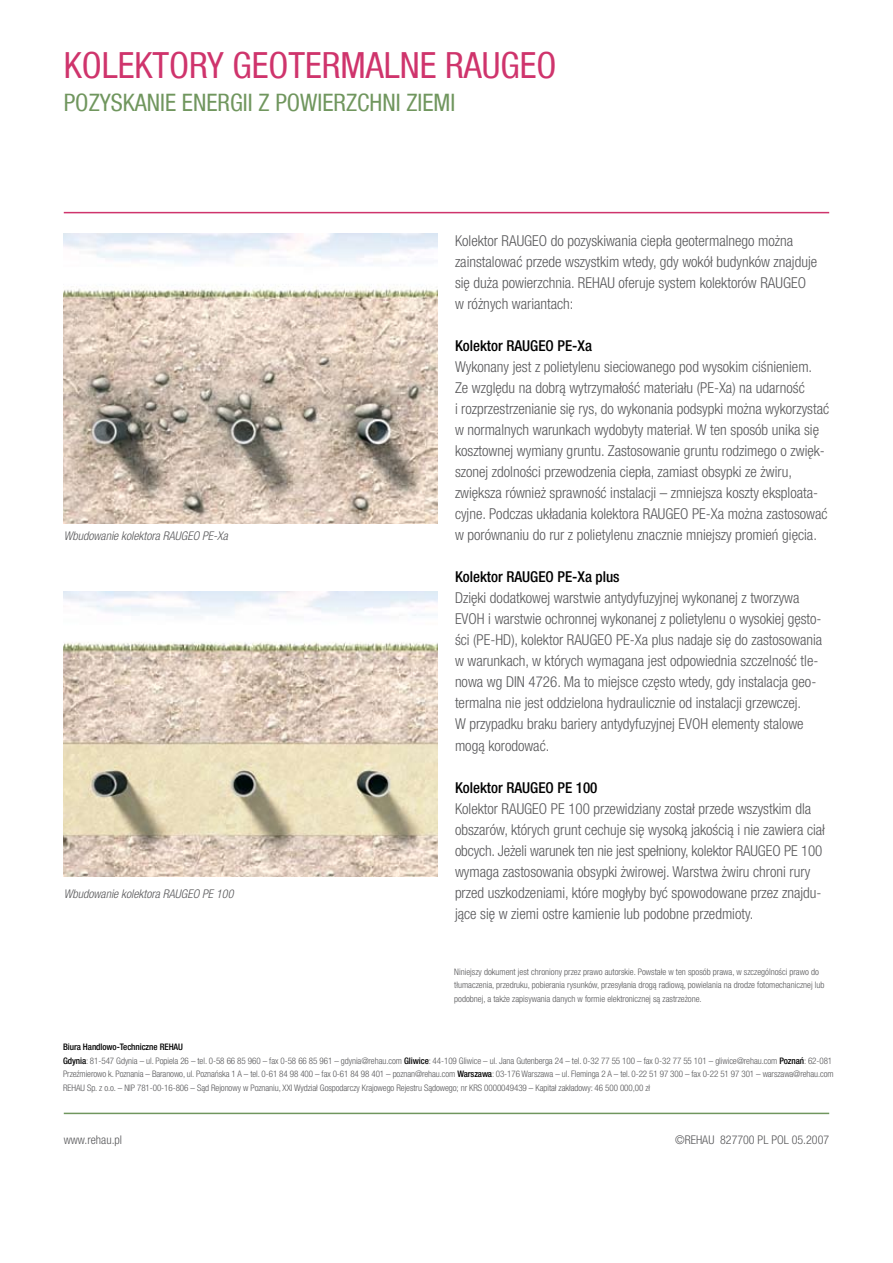
<style>
.page{position:relative;width:893px;height:1263px;background:#fff}
.page>*{position:absolute;margin:0;border:0;box-sizing:border-box;transform-origin:0 0}
.t1{font:condensed 36px "Helvetica Neue LT Com";color:#cf346c}
.t2{font:condensed 24px "Helvetica Neue LT Com";color:#70965e}
.t3{font:300 condensed 15px/21px "Helvetica Neue LT Com";color:#58585a}
.t4{font:500 condensed 15px "Helvetica Neue LT Com";color:#000}
.t5{font:italic 300 condensed 12px "Helvetica Neue LT Com";color:#58585a}
.t6{font:300 condensed 12px "Helvetica Neue LT Com";color:#58585a}
.t7{font:300 condensed 9px/13.5px "Helvetica Neue LT Com";letter-spacing:-.005em;color:#58585a}
.s1{font-weight:500;color:#000}
</style>
<div class="page">
<hr style="left:64px;top:212px;width:765px;height:1px;background:#cf346c">
<hr style="left:64px;top:1113px;width:765px;height:1px;background:#70965e">
<img style="left:64px;top:234px;width:374px;height:289px">
<img style="left:64px;top:592px;width:374px;height:284px">
<h1 class="t1" style="left:64px;top:44px;width:494px">KOLEKTORY GEOTERMALNE RAUGEO</h1>
<h2 class="t2" style="left:64px;top:89px;width:393px">POZYSKANIE ENERGII Z POWIERZCHNI ZIEMI</h2>
<p class="t5" style="left:64px;top:529px;width:166px">Wbudowanie kolektora RAUGEO PE-Xa</p>
<p class="t5" style="left:64px;top:886px;width:171px">Wbudowanie kolektora RAUGEO PE 100</p>
<p class="t3" style="left:455px;top:231px;width:364px">Kolektor RAUGEO do pozyskiwania ciepła geotermalnego można zainstalować przede wszystkim wtedy, gdy wokół budynków znajduje się duża powierzchnia. REHAU oferuje system kolektorów RAUGEO w różnych wariantach:</p>
<p class="t4" style="left:455px;top:337px;width:138px">Kolektor RAUGEO PE-Xa</p>
<p class="t3" style="left:455px;top:357px;width:376px">Wykonany jest z polietylenu sieciowanego pod wysokim ciśnieniem.<br>Ze względu na dobrą wytrzymałość materiału (PE-Xa) na udarność<br>i rozprzestrzenianie się rys, do wykonania podsypki można wykorzystać w normalnych warunkach wydobyty materiał. W ten sposób unika się kosztownej wymiany gruntu. Zastosowanie gruntu rodzimego o zwięk&shy;szonej zdolności przewodzenia ciepła, zamiast obsypki ze żwiru, zwiększa również sprawność instalacji – zmniejsza koszty eksploata&shy;cyjne. Podczas układania kolektora RAUGEO PE-Xa można zastosować w porównaniu do rur z polietylenu znacznie mniejszy promień gięcia.</p>
<p class="t4" style="left:455px;top:568px;width:166px">Kolektor RAUGEO PE-Xa plus</p>
<p class="t3" style="left:455px;top:588px;width:369px">Dzięki dodatkowej warstwie antydyfuzyjnej wykonanej z tworzywa EVOH i warstwie ochronnej wykonanej z polietylenu o wysokiej gęsto&shy;ści (PE-HD), kolektor RAUGEO PE-Xa plus nadaje się do zastosowania w warunkach, w których wymagana jest odpowiednia szczelność tle&shy;nowa wg DIN 4726. Ma to miejsce często wtedy, gdy instalacja geo&shy;termalna nie jest oddzielona hydraulicznie od instalacji grzewczej.<br>W przypadku braku bariery antydyfuzyjnej EVOH elementy stalowe mogą korodować.</p>
<p class="t4" style="left:455px;top:778px;width:144px">Kolektor RAUGEO PE 100</p>
<p class="t3" style="left:455px;top:798px;width:372px">Kolektor RAUGEO PE 100 przewidziany został przede wszystkim dla obszarów, których grunt cechuje się wysoką jakością i nie zawiera ciał obcych. Jeżeli warunek ten nie jest spełniony, kolektor RAUGEO PE 100 wymaga zastosowania obsypki żwirowej. Warstwa żwiru chroni rury przed uszkodzeniami, które mogłyby być spowodowane przez znajdu&shy;jące się w ziemi ostre kamienie lub podobne przedmioty.</p>
<p class="t7" style="left:454px;top:964px;width:372px">Niniejszy dokument jest chroniony przez prawo autorskie. Powstałe w ten sposób prawa, w szczególności prawo do tłumaczenia, przedruku, pobierania rysunków, przesyłania drogą radiową, powielania na drodze fotomechanicznej lub podobnej, a także zapisywania danych w formie elektronicznej są zastrzeżone.</p>
<p class="t7" style="left:63px;top:1040px;width:772px"><span class="s1">Biura Handlowo-Techniczne REHAU<br>Gdynia</span>: 81-547 Gdynia – ul. Popiela 26 – tel. 0-58 66 85 960 – fax 0-58 66 85 961 – gdynia@rehau.com <span class="s1">Gliwice</span>: 44-109 Gliwice – ul. Jana Gutenberga 24 – tel. 0-32 77 55 100 – fax 0-32 77 55 101 – gliwice@rehau.com <span class="s1">Poznań</span>: 62-081<br>Przeźmierowo k. Poznania – Baranowo, ul. Poznańska 1 A – tel. 0-61 84 98 400 – fax 0-61 84 98 401 – poznan@rehau.com <span class="s1">Warszawa</span>: 03-176 Warszawa – ul. Fleminga 2 A – tel. 0-22 51 97 300 – fax 0-22 51 97 301 – warszawa@rehau.com REHAU Sp. z o.o. – NIP 781-00-16-806 – Sąd Rejonowy w Poznaniu, XXI Wydział Gospodarczy Krajowego Rejestru Sądowego; nr KRS 0000049439 – Kapitał zakładowy: 46 500 000,00 zł</p>
<p class="t6" style="left:64px;top:1133px;width:60px">www.rehau.pl</p>
<p class="t6" style="left:675px;top:1133px;width:156px">©REHAU 827700 PL POL 05.2007</p>
</div>
